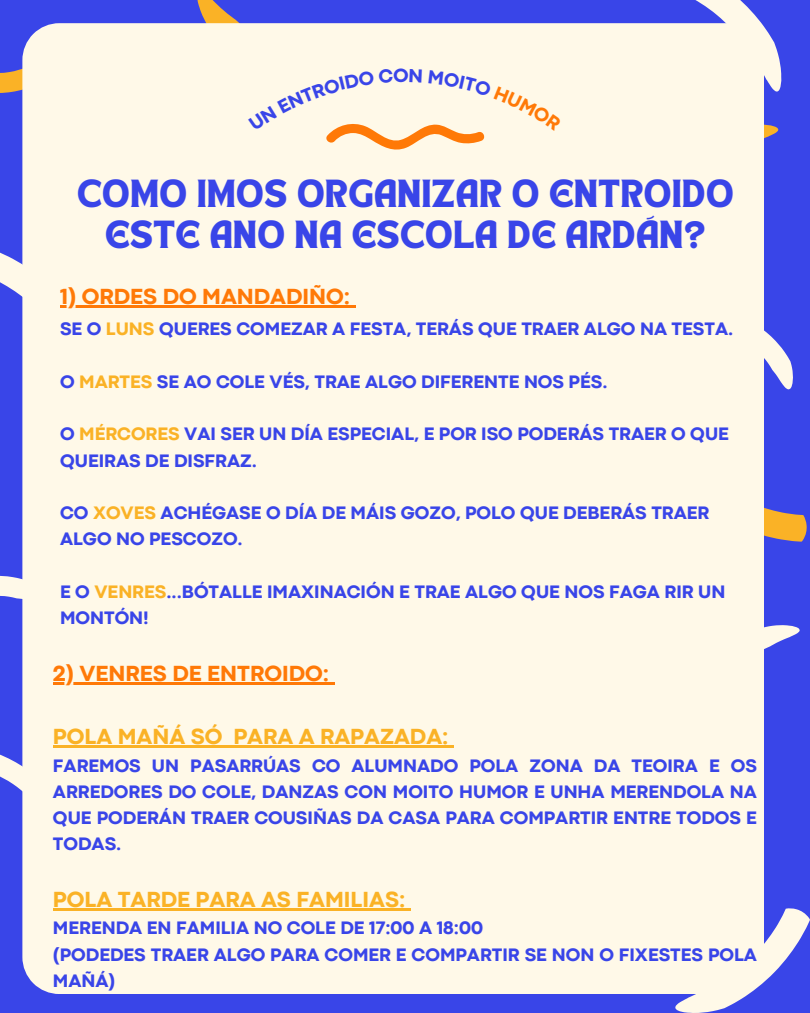
<style>
.page{position:relative;width:810px;height:1013px;background:#fff}
.page>*{position:absolute;margin:0;border:0;box-sizing:border-box;transform-origin:0 0}
.t1{font:28.3px/41.2px "TANHEADLINE";letter-spacing:.025em;color:#3945e8;text-align:center}
.t2{font:800 22.8px "Codec Pro";color:#fab226}
.t3{font:800 22.8px "Codec Pro";color:#ff7907}
.t4{font:800 18.8px/26.2px "Codec Pro";color:#3945e8}
.s1{color:#fab226}
</style>
<div class="page">
<div style="left:0;top:0;width:810px;height:1012px;background:#3945e8"></div>
<svg style="left:0;top:69px;width:22px;height:24px"></svg>
<svg style="left:763px;top:124px;width:15px;height:73px"></svg>
<svg style="left:763px;top:447px;width:44px;height:94px"></svg>
<svg style="left:0;top:754px;width:22px;height:37px"></svg>
<svg style="left:0;top:575px;width:22px;height:24px"></svg>
<svg style="left:0;top:252px;width:22px;height:45px"></svg>
<svg style="left:763px;top:624px;width:37px;height:74px"></svg>
<svg style="left:763px;top:316px;width:30px;height:73px"></svg>
<svg style="left:695px;top:0;width:87px;height:92px"></svg>
<svg style="left:675px;top:908px;width:135px;height:104px"></svg>
<div style="left:22px;top:23px;width:741px;height:971px;background:#fff9e8"></div>
<hr style="left:60px;top:305px;width:290px;height:2px;background:#ff7907">
<svg style="left:350px;top:305px;width:6px;height:2px"></svg>
<hr style="left:53px;top:682px;width:276px;height:2px;background:#ff7907">
<div style="left:229px;top:560px;width:112px;height:128px;background:#fff9e8"></div>
<hr style="left:53px;top:745px;width:169px;height:2px;background:#fab226">
<div style="left:222px;top:744px;width:110px;height:73px;background:#fff9e8"></div>
<hr style="left:233px;top:745px;width:216px;height:2px;background:#fab226">
<hr style="left:53px;top:908px;width:352px;height:2px;background:#fab226">
<svg style="left:405px;top:908px;width:6px;height:2px"></svg>
<svg style="left:197px;top:0;width:384px;height:217px;background:#ebe4e2"></svg>
<p class="t1" style="left:77px;top:176px;width:658px">COMO IMOS ORGANIZAR O ENTROIDO<br>ESTE ANO NA ESCOLA DE ARDÁN?</p>
<p class="t3" style="left:60px;top:288px;width:292px">1) ORDES DO MANDADIÑO:</p>
<p class="t4" style="left:60px;top:317px;width:675px">SE O <span class="s1">LUNS</span> QUERES COMEZAR A FESTA, TERÁS QUE TRAER ALGO NA TESTA.</p>
<p class="t4" style="left:60px;top:370px;width:549px">O <span class="s1">MARTES</span> SE AO COLE VÉS, TRAE ALGO DIFERENTE NOS PÉS.</p>
<p class="t4" style="left:60px;top:422px;width:670px">O <span class="s1">MÉRCORES</span> VAI SER UN DÍA ESPECIAL, E POR ISO PODERÁS TRAER O QUE<br>QUEIRAS DE DISFRAZ.</p>
<p class="t4" style="left:60px;top:501px;width:651px">CO <span class="s1">XOVES</span> ACHÉGASE O DÍA DE MÁIS GOZO, POLO QUE DEBERÁS TRAER<br>ALGO NO PESCOZO.</p>
<p class="t4" style="left:60px;top:580px;width:667px">E O <span class="s1">VENRES</span>...BÓTALLE IMAXINACIÓN E TRAE ALGO QUE NOS FAGA RIR UN<br>MONTÓN!</p>
<p class="t3" style="left:53px;top:665px;width:278px">2) VENRES DE ENTROIDO:</p>
<p class="t2" style="left:53px;top:728px;width:397px">POLA MAÑÁ SÓ PARA A RAPAZADA:</p>
<p class="t4" style="left:53px;top:753px;width:706px;text-align:justify">FAREMOS UN PASARRÚAS CO ALUMNADO POLA ZONA DA TEOIRA E OS ARREDORES DO COLE, DANZAS CON MOITO HUMOR E UNHA MERENDOLA NA QUE PODERÁN TRAER COUSIÑAS DA CASA PARA COMPARTIR ENTRE TODOS E TODAS.</p>
<p class="t2" style="left:53px;top:891px;width:354px">POLA TARDE PARA AS FAMILIAS:</p>
<p class="t4" style="left:53px;top:916px;width:706px">MERENDA EN FAMILIA NO COLE DE 17:00 A 18:00<br>(PODEDES TRAER ALGO PARA COMER E COMPARTIR SE NON O FIXESTES POLA<br>MAÑÁ)</p>
</div>
